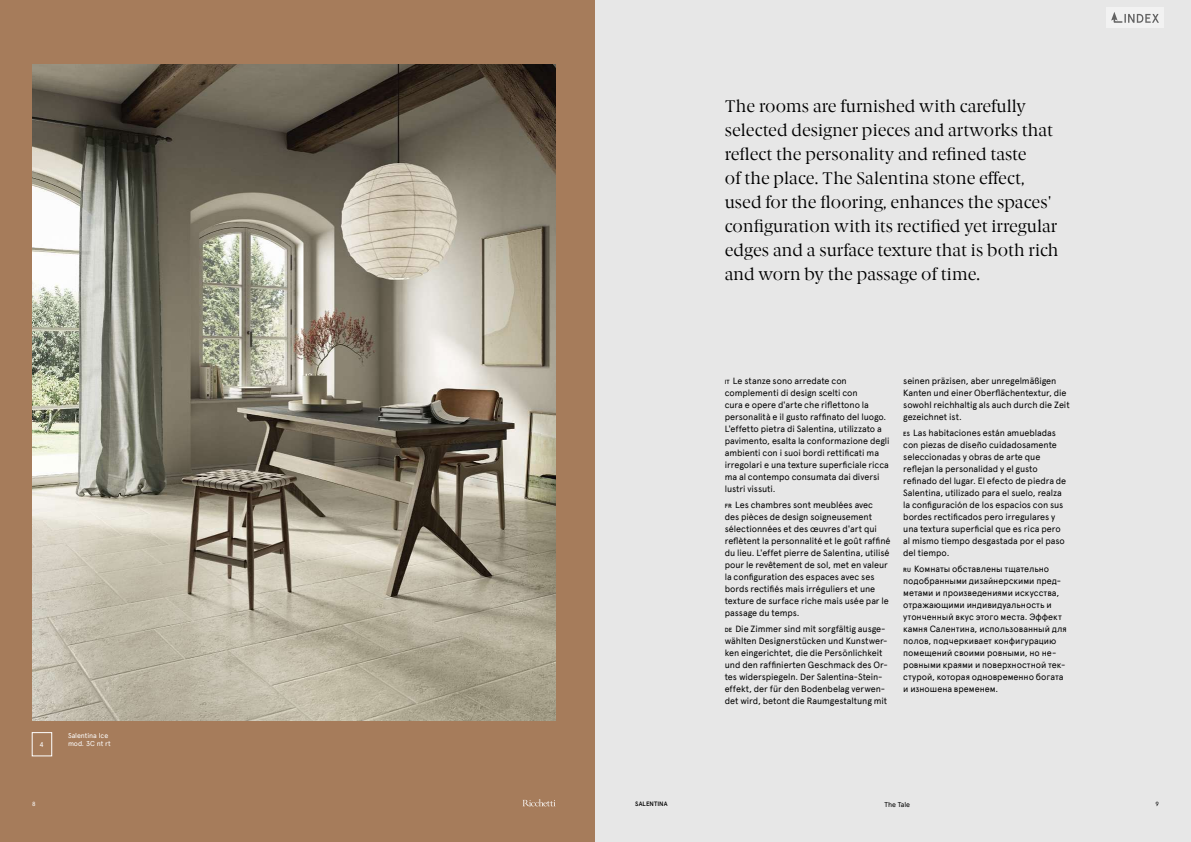
<style>
.page{position:relative;width:1191px;height:842px;background:#fff}
.page>*{position:absolute;margin:0;border:0;box-sizing:border-box;transform-origin:0 0}
.t1{font:17px/24px "Berlingske Serif";letter-spacing:.01em;color:#000}
.t2{font:9px/12px "Apercu Pro";letter-spacing:-.005em;color:#000}
.t3{font:7px "Apercu Pro";letter-spacing:-.005em;color:#fff}
.t4{font:7px "Apercu Pro";letter-spacing:-.01em;color:#000}
.t5{font:500 6.3px "Apercu Pro";letter-spacing:.01em;color:#000}
.t6{font:6px "Apercu Pro";color:#fff}
.t7{font:6px "Apercu Pro";color:#000}
.s1{font-weight:500;font-size:6px}
</style>
<div class="page">
<div style="left:0;top:0;width:595px;height:842px;background:#a67c5b"></div>
<div style="left:596px;top:0;width:595px;height:842px;background:#e7e7e7"></div>
<img style="left:32px;top:64px;width:523px;height:657px">
<div style="left:32px;top:732px;width:20px;height:24px;border:1px solid #fff"></div>
<svg style="left:523px;top:799px;width:32px;height:7px"></svg>
<div style="left:1106px;top:7px;width:57px;height:21px;background:#f2f2f2"></div>
<svg style="left:1111px;top:12px;width:48px;height:11px"></svg>
<p class="t1" style="left:724px;top:94px;width:335px">The rooms are furnished with carefully selected designer pieces and artworks that reflect the personality and refined taste<br>of the place. The Salentina stone effect, used for the flooring, enhances the spaces' configuration with its rectified yet irregular edges and a surface texture that is both rich and worn by the passage of time.</p>
<p class="t3" style="left:68px;top:730px;width:42px">Salentina Ice</p>
<p class="t3" style="left:39px;top:739px;width:6px">4</p>
<p class="t3" style="left:68px;top:738px;width:44px">mod. 3C nt rt</p>
<p class="t2" style="left:724px;top:374px;width:166px"><span class="s1">IT</span> Le stanze sono arredate con complementi di design scelti con<br>cura e opere d'arte che riflettono la personalità e il gusto raffinato del luogo.<br>L'effetto pietra di Salentina, utilizzato a pavimento, esalta la conformazione degli ambienti con i suoi bordi rettificati ma irregolari e una texture superficiale ricca ma al contempo consumata dai diversi lustri vissuti.</p>
<p class="t2" style="left:724px;top:498px;width:167px"><span class="s1">FR</span> Les chambres sont meublées avec<br>des pièces de design soigneusement sélectionnées et des œuvres d'art qui reflètent la personnalité et le goût raffiné du lieu. L'effet pierre de Salentina, utilisé pour le revêtement de sol, met en valeur la configuration des espaces avec ses bords rectifiés mais irréguliers et une texture de surface riche mais usée par le passage du temps.</p>
<p class="t2" style="left:724px;top:622px;width:164px"><span class="s1">DE</span> Die Zimmer sind mit sorgfältig ausge&shy;wählten Designerstücken und Kunstwer&shy;ken eingerichtet, die die Persönlichkeit und den raffinierten Geschmack des Or&shy;tes widerspiegeln. Der Salentina-Stein&shy;effekt, der für den Bodenbelag verwen&shy;det wird, betont die Raumgestaltung mit</p>
<p class="t2" style="left:903px;top:374px;width:168px">seinen präzisen, aber unregelmäßigen Kanten und einer Oberflächentextur, die sowohl reichhaltig als auch durch die Zeit gezeichnet ist.</p>
<p class="t2" style="left:903px;top:426px;width:165px"><span class="s1">ES</span> Las habitaciones están amuebladas con piezas de diseño cuidadosamente seleccionadas y obras de arte que reflejan la personalidad y el gusto refinado del lugar. El efecto de piedra de Salentina, utilizado para el suelo, realza la configuración de los espacios con sus bordes rectificados pero irregulares y una textura superficial que es rica pero al mismo tiempo desgastada por el paso del tiempo.</p>
<p class="t2" style="left:903px;top:562px;width:165px"><span class="s1">RU</span> Комнаты обставлены тщательно подобранными дизайнерскими пред&shy;метами и произведениями искусства, отражающими индивидуальность и утонченный вкус этого места. Эффект камня Салентина, использованный для полов, подчеркивает конфигурацию помещений своими ровными, но не&shy;ровными краями и поверхностной тек&shy;стурой, которая одновременно богата и изношена временем.</p>
<p class="t6" style="left:32px;top:800px;width:5px">8</p>
<p class="t5" style="left:635px;top:799px;width:34px">SALENTINA</p>
<p class="t4" style="left:884px;top:799px;width:27px">The Tale</p>
<p class="t7" style="left:1155px;top:800px;width:5px">9</p>
</div>
